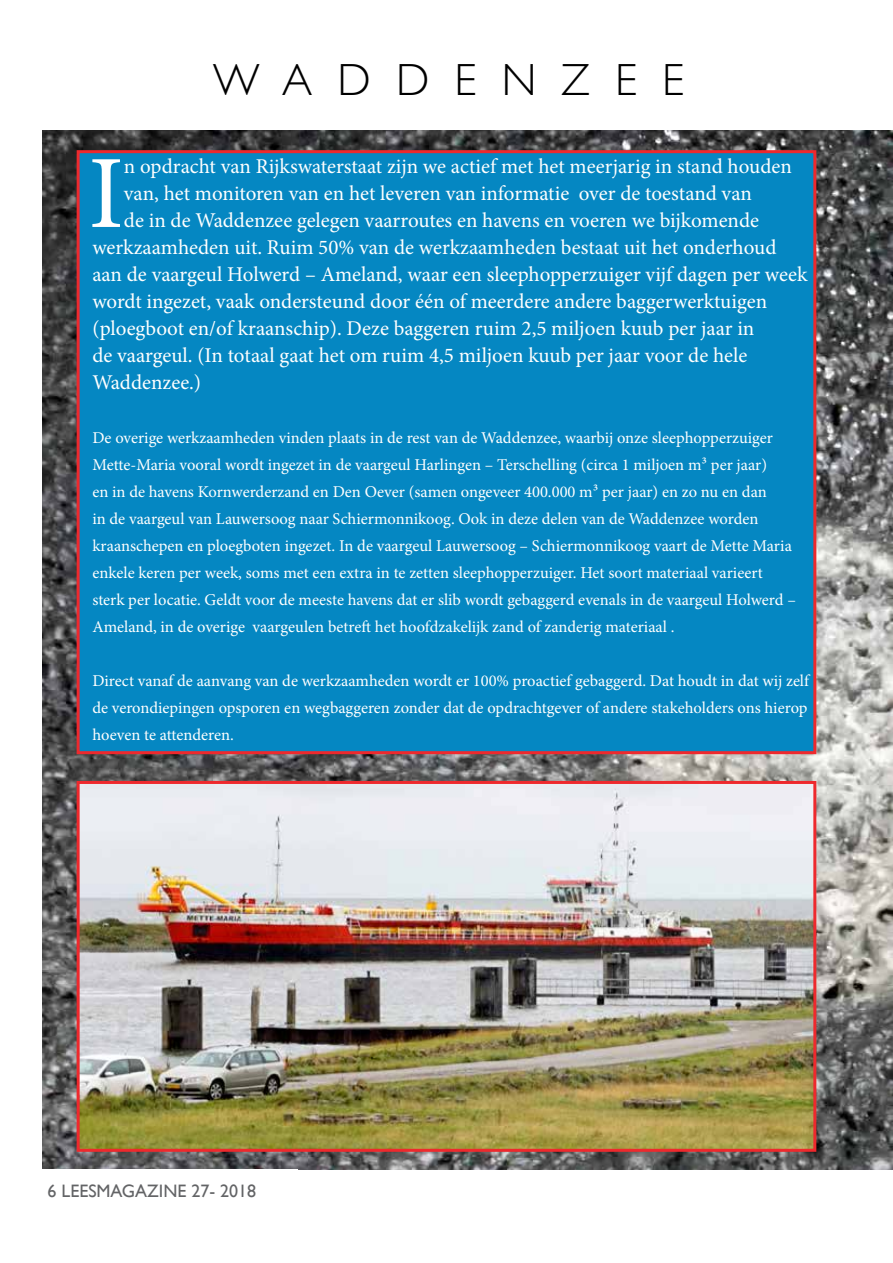
<style>
.page{position:relative;width:893px;height:1263px;background:#fff}
.page>*{position:absolute;margin:0;border:0;box-sizing:border-box;transform-origin:0 0}
.t1{font:104.1px "Minion Pro";color:#fff}
.t2{font:300 45px "Gill Sans";letter-spacing:.56em;color:#000}
.t3{font:21px "Minion Pro";color:#fff}
.t4{font:18px "Gill Sans";color:#636466}
.t5{font:16.5px/27px "Minion Pro";color:#fff}
</style>
<div class="page">
<img style="left:43px;top:130px;width:850px;height:1039px">
<div style="left:78px;top:152px;width:737px;height:601px;background:#0587c2"></div>
<div style="left:77px;top:150px;width:739px;height:604px;border:3px solid #ee292d"></div>
<img style="left:81px;top:785px;width:731px;height:363px">
<div style="left:77px;top:781px;width:739px;height:371px;border:3px solid #ee292d"></div>
<h2 class="t2" style="left:213px;top:44px;width:472px">WADDENZEE</h2>
<h1 class="t1" style="left:88px;top:124px;width:37px">I</h1>
<p class="t3" style="left:124px;top:152px;width:669px">n opdracht van Rijkswaterstaat zijn we actief met het meerjarig in stand houden</p>
<p class="t3" style="left:124px;top:179px;width:629px">van, het monitoren van en het leveren van informatie over de toestand van</p>
<p class="t3" style="left:124px;top:206px;width:637px">de in de Waddenzee gelegen vaarroutes en havens en voeren we bijkomende</p>
<p class="t3" style="left:92px;top:233px;width:686px">werkzaamheden uit. Ruim 50% van de werkzaamheden bestaat uit het onderhoud</p>
<p class="t3" style="left:92px;top:260px;width:716px">aan de vaargeul Holwerd – Ameland, waar een sleephopperzuiger vijf dagen per week</p>
<p class="t3" style="left:92px;top:287px;width:676px">wordt ingezet, vaak ondersteund door één of meerdere andere baggerwerktuigen</p>
<p class="t3" style="left:92px;top:314px;width:664px">(ploegboot en/of kraanschip). Deze baggeren ruim 2,5 miljoen kuub per jaar in</p>
<p class="t3" style="left:92px;top:341px;width:656px">de vaargeul. (In totaal gaat het om ruim 4,5 miljoen kuub per jaar voor de hele</p>
<p class="t3" style="left:92px;top:368px;width:110px">Waddenzee.)</p>
<p class="t5" style="left:92px;top:424px;width:705px">De overige werkzaamheden vinden plaats in de rest van de Waddenzee, waarbij onze sleephopperzuiger Mette-Maria vooral wordt ingezet in de vaargeul Harlingen – Terschelling (circa 1 miljoen m3 per jaar)<br>en in de havens Kornwerderzand en Den Oever (samen ongeveer 400.000 m3 per jaar) en zo nu en dan<br>in de vaargeul van Lauwersoog naar Schiermonnikoog. Ook in deze delen van de Waddenzee worden kraanschepen en ploegboten ingezet. In de vaargeul Lauwersoog – Schiermonnikoog vaart de Mette Maria enkele keren per week, soms met een extra in te zetten sleephopperzuiger. Het soort materiaal varieert sterk per locatie. Geldt voor de meeste havens dat er slib wordt gebaggerd evenals in de vaargeul Holwerd – Ameland, in de overige vaargeulen betreft het hoofdzakelijk zand of zanderig materiaal .</p>
<p class="t5" style="left:92px;top:667px;width:718px;text-align:justify">Direct vanaf de aanvang van de werkzaamheden wordt er 100% proactief gebaggerd. Dat houdt in dat wij zelf de verondiepingen opsporen en wegbaggeren zonder dat de opdrachtgever of andere stakeholders ons hierop hoeven te attenderen.</p>
<p class="t4" style="left:48px;top:1180px;width:210px">6 LEESMAGAZINE 27- 2018</p>
</div>
